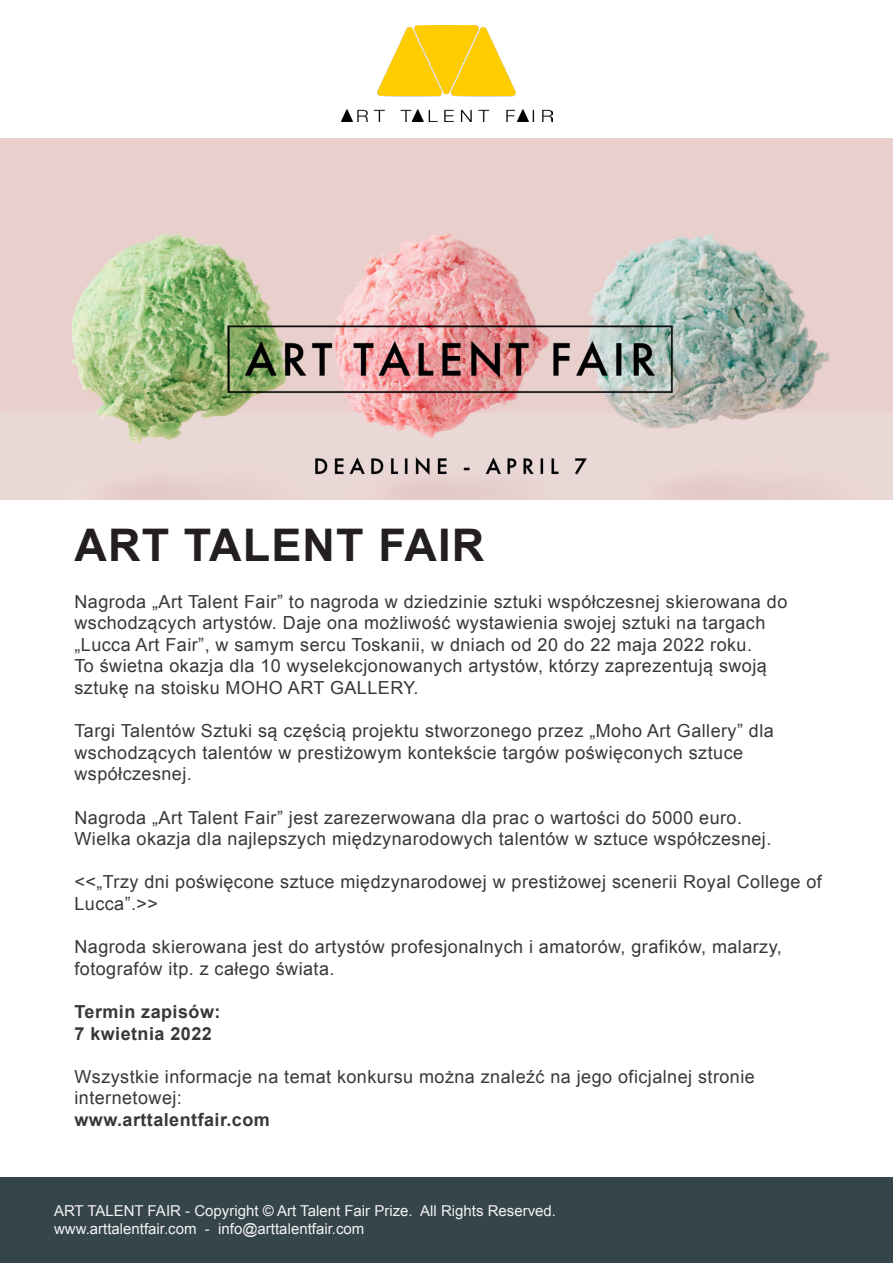
<style>
.page{position:relative;width:893px;height:1263px;background:#fff}
.page>*{position:absolute;margin:0;border:0;box-sizing:border-box;transform-origin:0 0}
.t1{font:700 45px "Arial";letter-spacing:.025em;color:#231f20}
.t2{font:18px/21.6px "Arial";letter-spacing:.025em;color:#383839}
.t3{font:700 18px "Arial";letter-spacing:.025em;color:#383839}
.t4{font:15px "Arial";color:#f3f3f3}
</style>
<div class="page">
<div style="left:0;top:1178px;width:893px;height:85px;background:#36444b"></div>
<img style="left:341px;top:25px;width:212px;height:97px">
<img style="left:0;top:139px;width:893px;height:361px">
<p class="t1" style="left:74px;top:515px;width:411px">ART TALENT FAIR</p>
<p class="t2" style="left:74px;top:591px;width:714px">Nagroda „Art Talent Fair” to nagroda w dziedzinie sztuki współczesnej skierowana do wschodzących artystów. Daje ona możliwość wystawienia swojej sztuki na targach „Lucca Art Fair”, w samym sercu Toskanii, w dniach od 20 do 22 maja 2022 roku.</p>
<p class="t2" style="left:74px;top:655px;width:694px">To świetna okazja dla 10 wyselekcjonowanych artystów, którzy zaprezentują swoją sztukę na stoisku MOHO ART GALLERY.</p>
<p class="t2" style="left:74px;top:720px;width:701px">Targi Talentów Sztuki są częścią projektu stworzonego przez „Moho Art Gallery” dla wschodzących talentów w prestiżowym kontekście targów poświęconych sztuce współczesnej.</p>
<p class="t2" style="left:74px;top:807px;width:669px">Nagroda „Art Talent Fair” jest zarezerwowana dla prac o wartości do 5000 euro.</p>
<p class="t2" style="left:74px;top:828px;width:698px">Wielka okazja dla najlepszych międzynarodowych talentów w sztuce współczesnej.</p>
<p class="t2" style="left:74px;top:871px;width:749px">&lt;&lt;„Trzy dni poświęcone sztuce międzynarodowej w prestiżowej scenerii Royal College of<br>Lucca”.&gt;&gt;</p>
<p class="t2" style="left:74px;top:936px;width:709px">Nagroda skierowana jest do artystów profesjonalnych i amatorów, grafików, malarzy, fotografów itp. z całego świata.</p>
<p class="t3" style="left:74px;top:1000px;width:147px">Termin zapisów:</p>
<p class="t3" style="left:74px;top:1021px;width:139px">7 kwietnia 2022</p>
<p class="t2" style="left:74px;top:1066px;width:682px">Wszystkie informacje na temat konkursu można znaleźć na jego oficjalnej stronie</p>
<p class="t2" style="left:74px;top:1087px;width:109px">internetowej:</p>
<p class="t3" style="left:74px;top:1108px;width:197px">www.arttalentfair.com</p>
<p class="t4" style="left:54px;top:1200px;width:504px">ART TALENT FAIR - Copyright © Art Talent Fair Prize. All Rights Reserved.</p>
<p class="t4" style="left:54px;top:1218px;width:312px">www.arttalentfair.com - info@arttalentfair.com</p>
</div>
